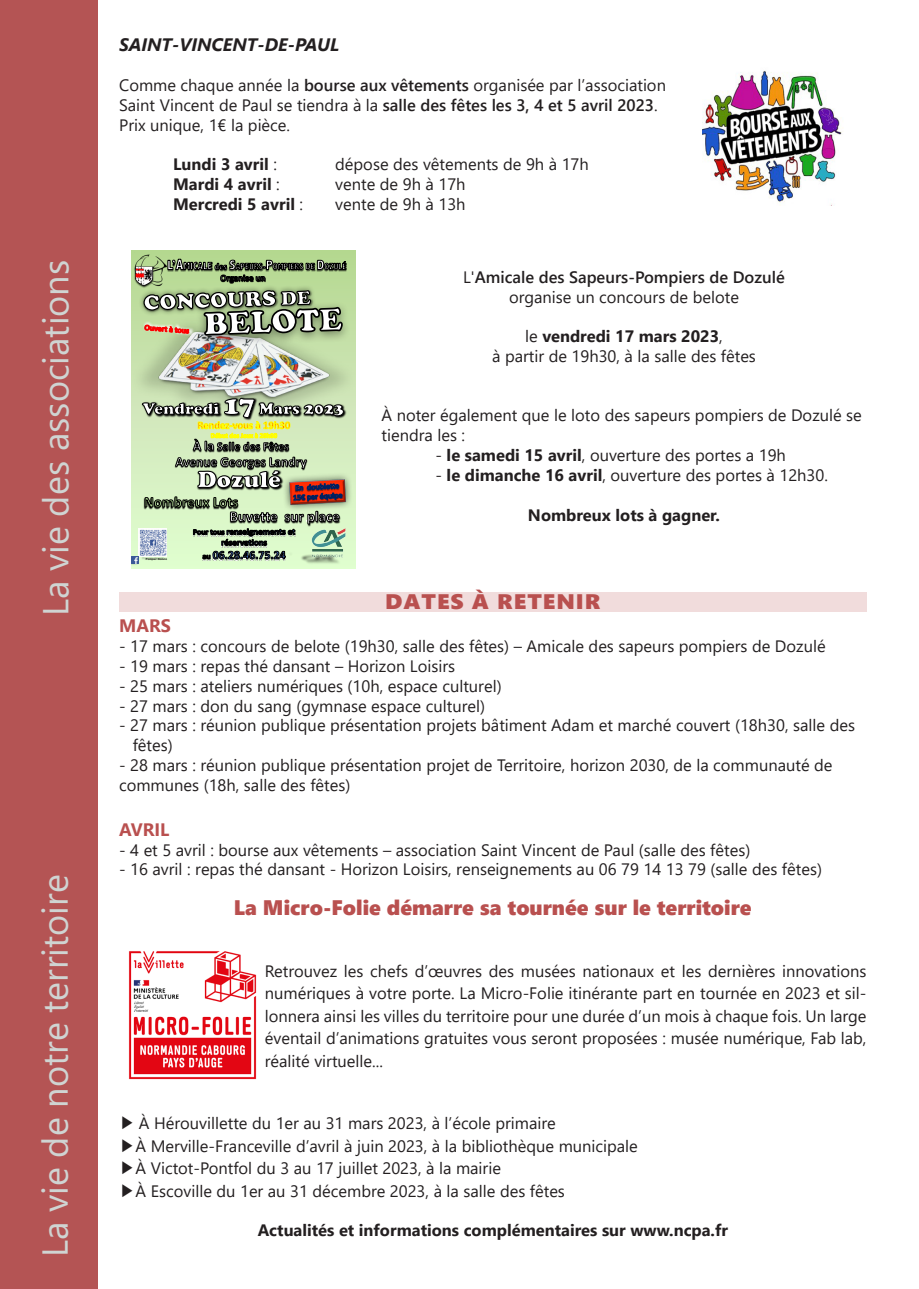
<style>
.page{position:relative;width:919px;height:1289px;background:#fff}
.page>*{position:absolute;margin:0;border:0;box-sizing:border-box;transform-origin:0 0}
.t1{font:36px "Segoe UI";color:#cfd4d2}
.Style_de_paragraphe{font:21px "Segoe UI Black";color:#b9504f}
.Style_de_paragraphe-2{font:21px "Segoe UI Black";letter-spacing:.04em;color:#b9504f;scale:1.09 1}
.Style_de_paragraphe-3{font:italic 700 18px "Segoe UI";color:#231f20}
.Style_de_paragraphe-4{font:700 18px "Segoe UI";color:#b9504f}
.Style_de_paragraphe-5{font:16.5px/22.5px "Segoe UI";color:#231f20}
.Style_de_paragraphe-6{font:700 16.5px "Segoe UI";color:#231f20}
.Style_de_paragraphe-7{font:600 16.5px "Segoe UI";color:#231f20}
.t2{font:2.7px "Arial Rounded MT Bold";color:#000}
.s1{font-weight:600}
.s2{font-weight:400}
.s3{font-weight:700}
.s4{font-family:"Adobe Myungjo Std";font-weight:500}
</style>
<div class="page">
<div style="left:0;top:0;width:98px;height:1288px;background:#b45454"></div>
<img style="left:702px;top:70px;width:141px;height:135px">
<svg style="left:131px;top:251px;width:224px;height:317px;background:#cdecb5"></svg>
<img style="left:131px;top:313px;width:224px;height:109px">
<img style="left:158px;top:337px;width:171px;height:60px">
<svg style="left:167px;top:259px;width:179px;height:16px;background:#778a63"></svg>
<div style="left:131px;top:436px;width:224px;height:54px;background:#d6eec1"></div>
<img style="left:192px;top:450px;width:22px;height:2px">
<img style="left:216px;top:450px;width:74px;height:2px">
<svg style="left:202px;top:551px;width:83px;height:10px"></svg>
<img style="left:135px;top:275px;width:217px;height:47px">
<img style="left:137px;top:283px;width:182px;height:35px">
<img style="left:162px;top:290px;width:193px;height:67px">
<img style="left:195px;top:345px;width:156px;height:2px">
<img style="left:170px;top:296px;width:185px;height:49px">
<img style="left:287px;top:552px;width:66px;height:15px">
<img style="left:306px;top:547px;width:44px;height:17px">
<img style="left:141px;top:556px;width:25px;height:7px">
<img style="left:342px;top:471px;width:12px;height:35px">
<img style="left:139px;top:528px;width:27px;height:28px">
<svg style="left:131px;top:556px;width:10px;height:9px"></svg>
<img style="left:142px;top:321px;width:1px;height:14px">
<svg style="left:143px;top:289px;width:201px;height:48px"></svg>
<img style="left:198px;top:506px;width:157px;height:41px">
<img style="left:144px;top:496px;width:1px;height:13px">
<svg style="left:145px;top:457px;width:197px;height:88px;background:#a9b598"></svg>
<img style="left:344px;top:403px;width:2px;height:15px">
<svg style="left:141px;top:397px;width:203px;height:53px;background:#b5c394"></svg>
<img style="left:135px;top:252px;width:32px;height:35px">
<img style="left:133px;top:266px;width:21px;height:22px">
<img style="left:135px;top:266px;width:17px;height:19px">
<div style="left:119px;top:591px;width:747px;height:20px;background:#f1dcdc"></div>
<img style="left:128px;top:951px;width:129px;height:129px">
<p class="t1" style="left:22px;top:616px;width:358px;rotate:-90deg">La vie des associations</p>
<p class="t1" style="left:21px;top:1257px;width:384px;rotate:-90deg">La vie de notre territoire</p>
<p class="Style_de_paragraphe-3" style="left:119px;top:28px;width:222px">SAINT-VINCENT-DE-PAUL</p>
<p class="Style_de_paragraphe-5" style="left:119px;top:72px;width:548px">Comme chaque année la <span class="s1">bourse aux vêtements</span> organisée par l’association</p>
<p class="Style_de_paragraphe-5" style="left:119px;top:92px;width:540px">Saint Vincent de Paul se tiendra à la <span class="s1">salle des fêtes les 3, 4 et 5 avril 2023</span>.</p>
<p class="Style_de_paragraphe-5" style="left:119px;top:112px;width:172px">Prix unique, 1€ la pièce.</p>
<p class="Style_de_paragraphe-6" style="left:173px;top:149px;width:105px">Lundi 3 avril <span class="s2">:</span></p>
<p class="Style_de_paragraphe-5" style="left:335px;top:152px;width:255px">dépose des vêtements de 9h à 17h</p>
<p class="Style_de_paragraphe-6" style="left:173px;top:169px;width:108px">Mardi 4 avril <span class="s2">:</span></p>
<p class="Style_de_paragraphe-5" style="left:335px;top:171px;width:132px">vente de 9h à 17h</p>
<p class="Style_de_paragraphe-6" style="left:173px;top:188px;width:131px">Mercredi 5 avril <span class="s2">:</span></p>
<p class="Style_de_paragraphe-5" style="left:335px;top:191px;width:132px">vente de 9h à 13h</p>
<p class="Style_de_paragraphe-7" style="left:463px;top:261px;width:323px"><span class="s2">L'</span>Amicale des Sapeurs-Pompiers de Dozulé</p>
<p class="Style_de_paragraphe-5" style="left:509px;top:284px;width:231px">organise un concours de belote</p>
<p class="Style_de_paragraphe-6" style="left:525px;top:321px;width:199px"><span class="s2">le</span> vendredi 17 mars 2023<span class="s2">,</span></p>
<p class="Style_de_paragraphe-5" style="left:492px;top:343px;width:265px">à partir de 19h30, à la salle des fêtes</p>
<p class="t2" style="left:146px;top:558px;width:23px">Pompier Dozulé</p>
<p class="Style_de_paragraphe-5" style="left:381px;top:404px;width:482px;line-height:19.8px">À noter également que le loto des sapeurs pompiers de Dozulé se tiendra les :</p>
<p class="Style_de_paragraphe-5" style="left:435px;top:442px;width:352px">- <span class="s3">le samedi 15 avril</span>, ouverture des portes a 19h</p>
<p class="Style_de_paragraphe-5" style="left:435px;top:462px;width:394px">- <span class="s3">le dimanche 16 avril</span>, ouverture des portes à 12h30.</p>
<p class="Style_de_paragraphe-6" style="left:528px;top:499px;width:193px">Nombreux lots à gagner.</p>
<p class="Style_de_paragraphe-2" style="left:385px;top:586px;width:199px">DATES À RETENIR</p>
<p class="Style_de_paragraphe-4" style="left:119px;top:609px;width:53px">MARS</p>
<p class="Style_de_paragraphe-5" style="left:119px;top:633px;width:708px">- 17 mars : concours de belote (19h30, salle des fêtes) – Amicale des sapeurs pompiers de Dozulé</p>
<p class="Style_de_paragraphe-5" style="left:119px;top:653px;width:337px">- 19 mars : repas thé dansant – Horizon Loisirs</p>
<p class="Style_de_paragraphe-5" style="left:119px;top:673px;width:384px">- 25 mars : ateliers numériques (10h, espace culturel)</p>
<p class="Style_de_paragraphe-5" style="left:119px;top:693px;width:367px">- 27 mars : don du sang (gymnase espace culturel)</p>
<p class="Style_de_paragraphe-5" style="left:133px;top:714px;width:723px;line-height:19.8px;text-indent:-14px">- 27 mars : réunion publique présentation projets bâtiment Adam et marché couvert (18h30, salle des fêtes)</p>
<p class="Style_de_paragraphe-5" style="left:119px;top:753px;width:714px;line-height:19.8px">- 28 mars : réunion publique présentation projet de Territoire, horizon 2030, de la communauté de communes (18h, salle des fêtes)</p>
<p class="Style_de_paragraphe-4" style="left:119px;top:812px;width:52px">AVRIL</p>
<p class="Style_de_paragraphe-5" style="left:119px;top:837px;width:632px">- 4 et 5 avril : bourse aux vêtements – association Saint Vincent de Paul (salle des fêtes)</p>
<p class="Style_de_paragraphe-5" style="left:119px;top:856px;width:704px">- 16 avril : repas thé dansant - Horizon Loisirs, renseignements au 06 79 14 13 79 (salle des fêtes)</p>
<p class="Style_de_paragraphe" style="left:234px;top:892px;width:519px">La Micro-Folie démarre sa tournée sur le territoire</p>
<p class="Style_de_paragraphe-5" style="left:265px;top:958px;width:603px;text-align:justify">Retrouvez les chefs d’œuvres des musées nationaux et les dernières innovations numériques à votre porte. La Micro-Folie itinérante part en tournée en 2023 et sil&shy;lonnera ainsi les villes du territoire pour une durée d’un mois à chaque fois. Un large éventail d’animations gratuites vous seront proposées : musée numérique, Fab lab, réalité virtuelle...</p>
<p class="Style_de_paragraphe-5" style="left:119px;top:1110px;width:438px"><span class="s4">▶</span> À Hérouvillette du 1er au 31 mars 2023, à l’école primaire</p>
<p class="Style_de_paragraphe-5" style="left:119px;top:1132px;width:520px"><span class="s4">▶</span>À Merville-Franceville d’avril à juin 2023, à la bibliothèque municipale</p>
<p class="Style_de_paragraphe-5" style="left:119px;top:1155px;width:383px"><span class="s4">▶</span>À Victot-Pontfol du 3 au 17 juillet 2023, à la mairie</p>
<p class="Style_de_paragraphe-5" style="left:119px;top:1177px;width:447px"><span class="s4">▶</span>À Escoville du 1er au 31 décembre 2023, à la salle des fêtes</p>
<p class="Style_de_paragraphe-6" style="left:258px;top:1214px;width:471px">Actualités et informations complémentaires sur www.ncpa.fr</p>
</div>
